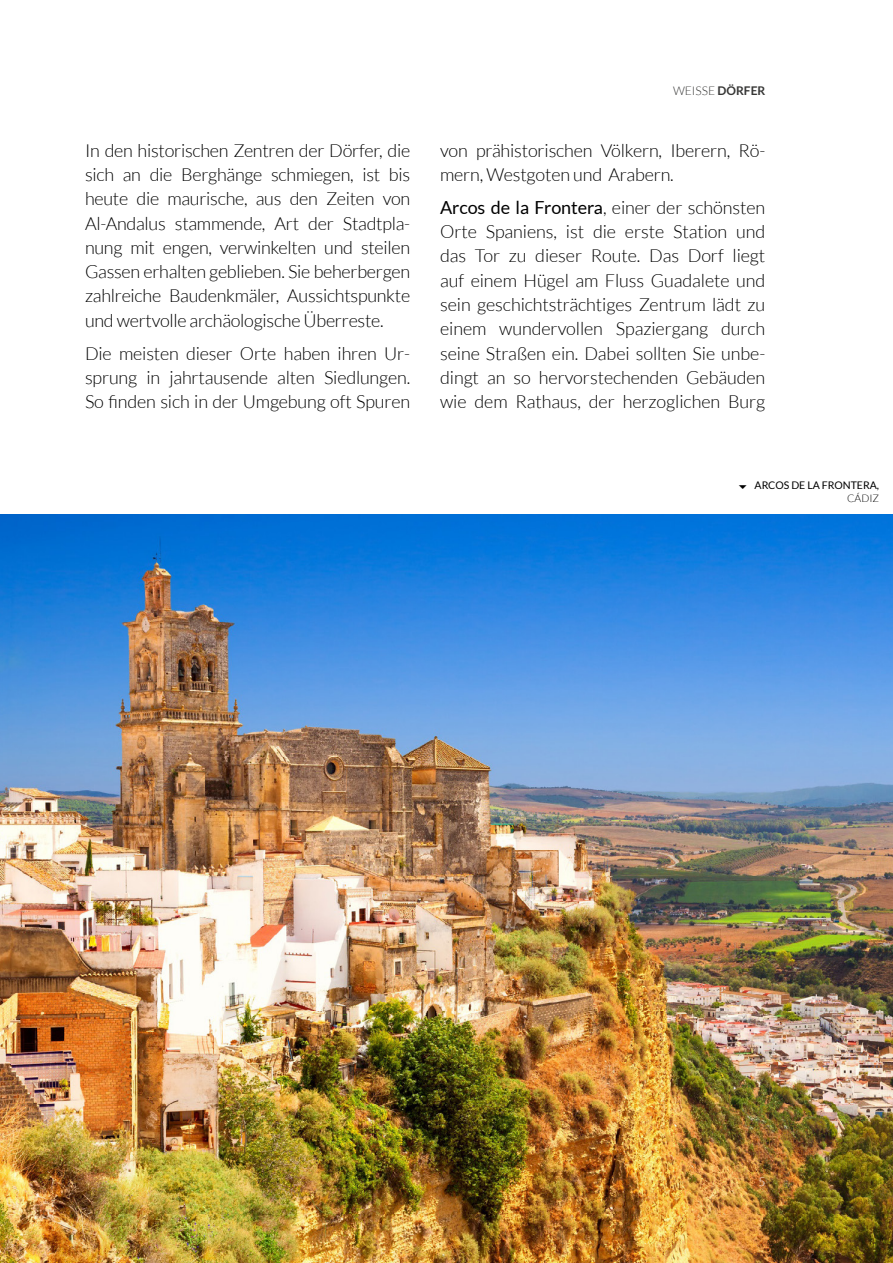
<style>
.page{position:relative;width:893px;height:1263px;background:#fff}
.page>*{position:absolute;margin:0;border:0;box-sizing:border-box;transform-origin:0 0}
.t1{font:300 18px/24.3px "Lato";letter-spacing:-.01em;color:#000;text-align:justify}
.t2{font:300 12px "Lato";color:#363635}
.t3{font:300 12px "Lato";color:#fff}
.t4{font:10.5px "Lato";color:#000}
.t5{font:300 10.5px "Lato";color:#000}
.s1{font-weight:700}
.s2{font-weight:400}
</style>
<div class="page">
<img style="left:0;top:514px;width:893px;height:749px">
<img style="left:0;top:202px;width:1px;height:555px">
<p class="t1" style="left:85px;top:138px;width:327px">In den historischen Zentren der Dörfer, die sich an die Berghänge schmiegen, ist bis heute die maurische, aus den Zeiten von Al-Andalus stammende, Art der Stadtpla&shy;nung mit engen, verwinkelten und steilen Gassen erhalten geblieben. Sie beherbergen zahlreiche Baudenkmäler, Aussichtspunkte und wertvolle archäologische Überreste.</p>
<p class="t1" style="left:85px;top:341px;width:327px">Die meisten dieser Orte haben ihren Ur&shy;sprung in jahrtausende alten Siedlungen.<br>So finden sich in der Umgebung oft Spuren</p>
<p class="t2" style="left:673px;top:84px;width:94px">WEISSE <span class="s1">DÖRFER</span></p>
<p class="t1" style="left:440px;top:138px;width:327px">von prähistorischen Völkern, Iberern, Rö&shy;mern, Westgoten und Arabern.</p>
<p class="t1" style="left:440px;top:195px;width:327px"><span class="s2">Arcos de la Frontera</span>, einer der schönsten Orte Spaniens, ist die erste Station und das Tor zu dieser Route. Das Dorf liegt auf einem Hügel am Fluss Guadalete und sein geschichtsträchtiges Zentrum lädt zu einem wundervollen Spaziergang durch seine Straßen ein. Dabei sollten Sie unbe&shy;dingt an so hervorstechenden Gebäuden wie dem Rathaus, der herzoglichen Burg</p>
<p class="t4" style="left:754px;top:479px;width:126px">ARCOS DE LA FRONTERA,</p>
<p class="t5" style="left:847px;top:492px;width:33px">CÁDIZ</p>
<p class="t3" style="left:758px;top:1175px;width:8px">5</p>
</div>
